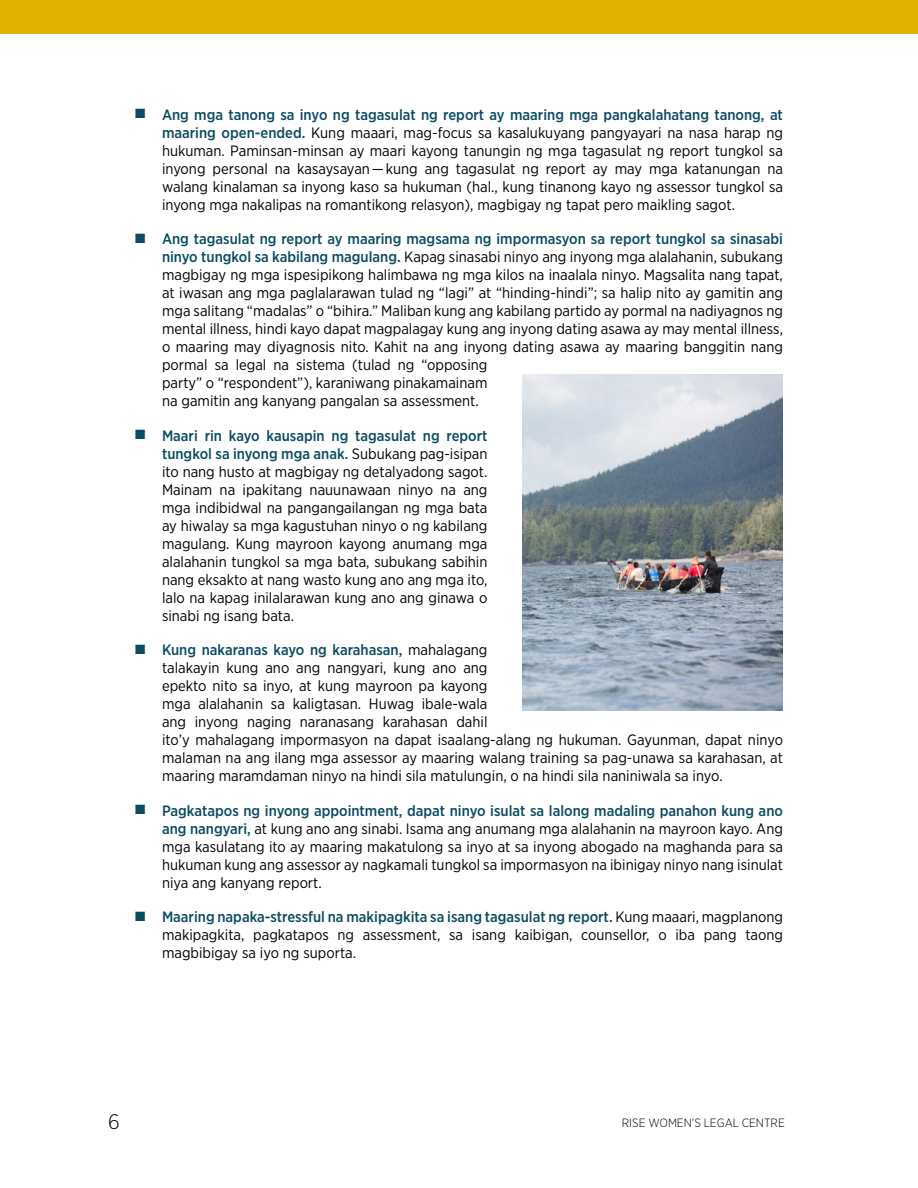
<style>
.page{position:relative;width:918px;height:1188px;background:#fff}
.page>*{position:absolute;margin:0;border:0;box-sizing:border-box;transform-origin:0 0}
.t1{font:300 21px "Gotham Narrow";color:#000}
.t2{font:15px/18px "Gotham Narrow";color:#000;text-align:justify}
.t3{font:300 12px "Gotham Narrow";color:#000}
.s1{font-weight:500;color:#0b4c62}
</style>
<div class="page">
<div style="left:0;top:0;width:918px;height:34px;background:#e1b200"></div>
<img style="left:522px;top:374px;width:261px;height:337px">
<p class="t2" style="left:162px;top:105px;width:623px"><span class="s1">Ang mga tanong sa inyo ng tagasulat ng report ay maaring mga pangkalahatang tanong, at maaring open-ended.</span> Kung maaari, mag-focus sa kasalukuyang pangyayari na nasa harap ng hukuman. Paminsan-minsan ay maari kayong tanungin ng mga tagasulat ng report tungkol sa inyong personal na kasaysayan — kung ang tagasulat ng report ay may mga katanungan na walang kinalaman sa inyong kaso sa hukuman (hal., kung tinanong kayo ng assessor tungkol sa inyong mga nakalipas na romantikong relasyon), magbigay ng tapat pero maikling sagot.</p>
<p class="t2" style="left:162px;top:230px;width:623px;text-align:left"><span class="s1">Ang tagasulat ng report ay maaring magsama ng impormasyon sa report tungkol sa sinasabi ninyo tungkol sa kabilang magulang.</span> Kapag sinasabi ninyo ang inyong mga alalahanin, subukang magbigay ng mga ispesipikong halimbawa ng mga kilos na inaalala ninyo. Magsalita nang tapat, at iwasan ang mga paglalarawan tulad ng “lagi” at “hinding-hindi”; sa halip nito ay gamitin ang mga salitang “madalas” o “bihira.” Maliban kung ang kabilang partido ay pormal na nadiyagnos ng mental illness, hindi kayo dapat magpalagay kung ang inyong dating asawa ay may mental illness, o maaring may diyagnosis nito. Kahit na ang inyong dating asawa ay maaring banggitin nang pormal sa legal na sistema (tulad ng “opposing<br>party” o “respondent”), karaniwang pinakamainam<br>na gamitin ang kanyang pangalan sa assessment.</p>
<p class="t2" style="left:162px;top:426px;width:327px"><span class="s1">Maari rin kayo kausapin ng tagasulat ng report tungkol sa inyong mga anak.</span> Subukang pag-isipan ito nang husto at magbigay ng detalyadong sagot.<br>Mainam na ipakitang nauunawaan ninyo na ang mga indibidwal na pangangailangan ng mga bata ay hiwalay sa mga kagustuhan ninyo o ng kabilang magulang. Kung mayroon kayong anumang mga alalahanin tungkol sa mga bata, subukang sabihin nang eksakto at nang wasto kung ano ang mga ito, lalo na kapag inilalarawan kung ano ang ginawa o sinabi ng isang bata.</p>
<p class="t2" style="left:162px;top:641px;width:623px;text-align:left"><span class="s1">Kung nakaranas kayo ng karahasan,</span> mahalagang<br>talakayin kung ano ang nangyari, kung ano ang<br>epekto nito sa inyo, at kung mayroon pa kayong<br>mga alalahanin sa kaligtasan. Huwag ibale-wala<br>ang inyong naging naranasang karahasan dahil<br>ito’y mahalagang impormasyon na dapat isaalang-alang ng hukuman. Gayunman, dapat ninyo malaman na ang ilang mga assessor ay maaring walang training sa pag-unawa sa karahasan, at maaring maramdaman ninyo na hindi sila matulungin, o na hindi sila naniniwala sa inyo.</p>
<p class="t2" style="left:162px;top:801px;width:623px"><span class="s1">Pagkatapos ng inyong appointment, dapat ninyo isulat sa lalong madaling panahon kung ano ang nangyari,</span> at kung ano ang sinabi. Isama ang anumang mga alalahanin na mayroon kayo. Ang mga kasulatang ito ay maaring makatulong sa inyo at sa inyong abogado na maghanda para sa hukuman kung ang assessor ay nagkamali tungkol sa impormasyon na ibinigay ninyo nang isinulat niya ang kanyang report.</p>
<p class="t2" style="left:162px;top:908px;width:623px"><span class="s1">Maaring napaka-stressful na makipagkita sa isang tagasulat ng report.</span> Kung maaari, magplanong makipagkita, pagkatapos ng assessment, sa isang kaibigan, counsellor, o iba pang taong magbibigay sa iyo ng suporta.</p>
<h1 class="t1" style="left:108px;top:1109px;width:13px">6</h1>
<p class="t3" style="left:622px;top:1116px;width:164px">RISE WOMEN’S LEGAL CENTRE</p>
</div>
